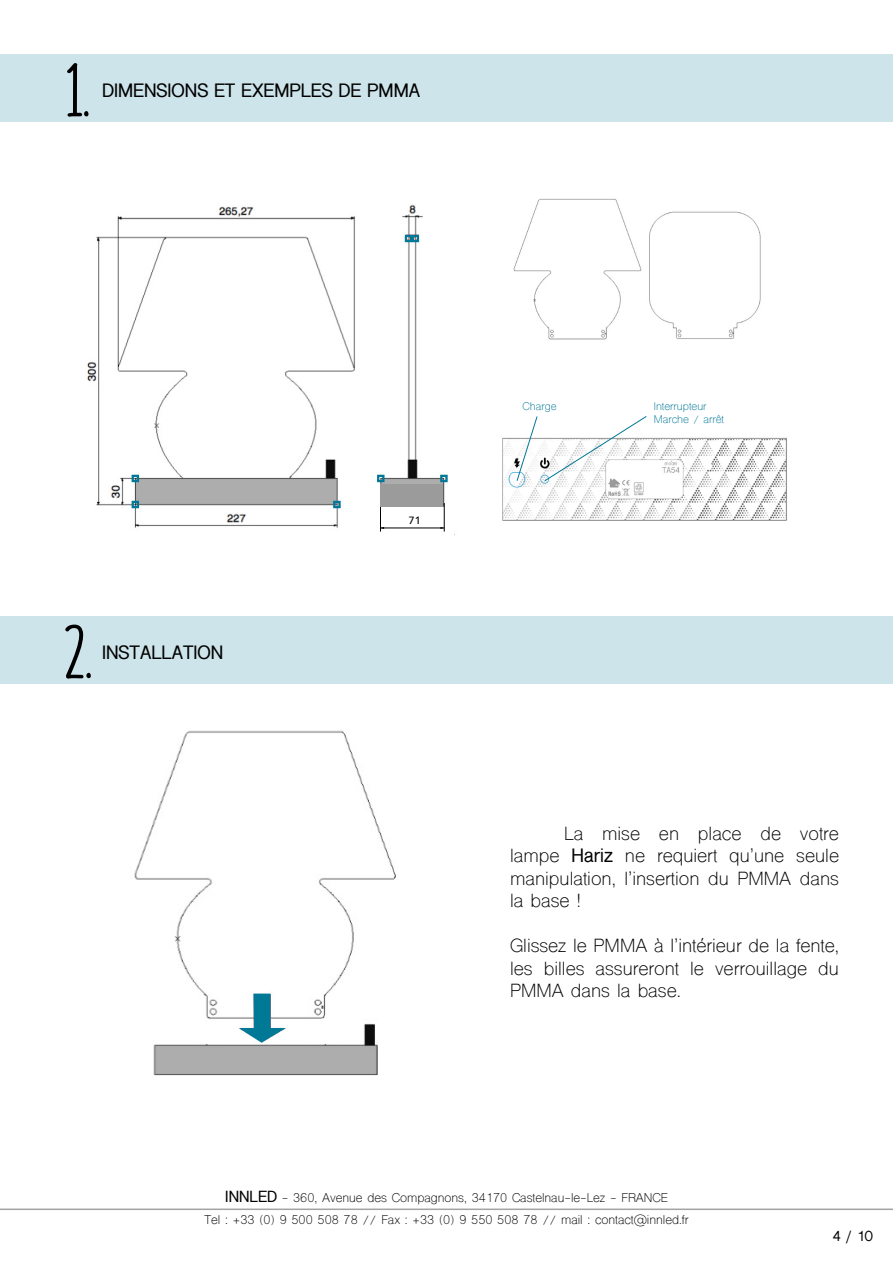
<style>
.page{position:relative;width:893px;height:1263px;background:#fff}
.page>*{position:absolute;margin:0;border:0;box-sizing:border-box;transform-origin:0 0}
.t1{font:75px "SS Vanilla Gelato";color:#000}
.t2{font:18px/22.5px "Shree Dev 0714";color:#000;text-align:justify}
.t3{font:700 18px "Shree Dev 0714";color:#000}
.t4{font:700 13.5px "Shree Dev 0714";color:#000}
.t5{font:12px/22.5px "Shree Dev 0714";color:#000;text-align:center}
.t6{font:10.5px/12.6px "Shree Dev 0714";color:#007897}
.t7{font:500 10.5px "Avenir Next";color:#000}
.s1{font-weight:700}
.s2{font-weight:700;font-size:15px}
</style>
<div class="page">
<div style="left:0;top:54px;width:893px;height:68px;background:#cde4ea"></div>
<div style="left:0;top:616px;width:893px;height:67px;background:#cde4ea"></div>
<img style="left:87px;top:204px;width:368px;height:332px">
<img style="left:513px;top:198px;width:248px;height:142px">
<img style="left:134px;top:730px;width:262px;height:346px">
<div style="left:288px;top:532px;width:84px;height:26px;background:#fff"></div>
<div style="left:363px;top:507px;width:91px;height:55px;background:#fff"></div>
<hr style="left:381px;top:528px;width:63px;height:1px;background:#000">
<svg style="left:380px;top:503px;width:4px;height:29px"></svg>
<svg style="left:440px;top:503px;width:5px;height:29px"></svg>
<img style="left:502px;top:437px;width:285px;height:84px">
<svg style="left:516px;top:416px;width:22px;height:66px"></svg>
<svg style="left:544px;top:416px;width:103px;height:66px"></svg>
<div style="left:195px;top:1036px;width:30px;height:8px;background:#fff"></div>
<div style="left:309px;top:1036px;width:30px;height:8px;background:#fff"></div>
<svg style="left:239px;top:993px;width:47px;height:50px"></svg>
<div style="left:333px;top:501px;width:8px;height:7px;border:2px solid #007897"></div>
<div style="left:132px;top:501px;width:7px;height:7px;border:2px solid #007897"></div>
<div style="left:132px;top:475px;width:7px;height:7px;border:2px solid #007897"></div>
<div style="left:377px;top:475px;width:7px;height:7px;border:2px solid #007897"></div>
<div style="left:440px;top:475px;width:8px;height:7px;border:2px solid #007897"></div>
<div style="left:412px;top:235px;width:7px;height:7px;border:2px solid #007897"></div>
<div style="left:405px;top:235px;width:7px;height:7px;border:2px solid #007897"></div>
<svg style="left:513px;top:198px;width:31px;height:49px"></svg>
<hr style="left:0;top:1208px;width:893px;height:2px;background:#a4a2a2">
<div style="left:381px;top:484px;width:62px;height:23px;background:#9b9b9b"></div>
<h1 class="t1" style="left:65px;top:44px;width:27px">1.</h1>
<p class="t3" style="left:102px;top:80px;width:320px">DIMENSIONS ET EXEMPLES DE PMMA</p>
<h1 class="t1" style="left:63px;top:606px;width:31px">2.</h1>
<p class="t3" style="left:102px;top:642px;width:123px">INSTALLATION</p>
<p class="t7" style="left:409px;top:512px;width:14px">71</p>
<p class="t6" style="left:523px;top:401px;width:36px">Charge</p>
<p class="t6" style="left:654px;top:401px;width:72px">Interrupteur<br>Marche / arrêt</p>
<p class="t2" style="left:510px;top:824px;width:330px;text-indent:54px">La mise en place de votre lampe <span class="s1">Hariz</span> ne requiert qu’une seule manipulation, l’insertion du PMMA dans la base !</p>
<p class="t2" style="left:510px;top:936px;width:330px">Glissez le PMMA à l’intérieur de la fente, les billes assureront le verrouillage du PMMA dans la base.</p>
<p class="t5" style="left:204px;top:1188px;width:486px"><span class="s2">INNLED</span> - 360, Avenue des Compagnons, 34170 Castelnau-le-Lez - FRANCE<br>Tel : +33 (0) 9 500 508 78 // Fax : +33 (0) 9 550 508 78 // mail : contact@innled.fr</p>
<p class="t4" style="left:833px;top:1228px;width:41px">4 / 10</p>
</div>
